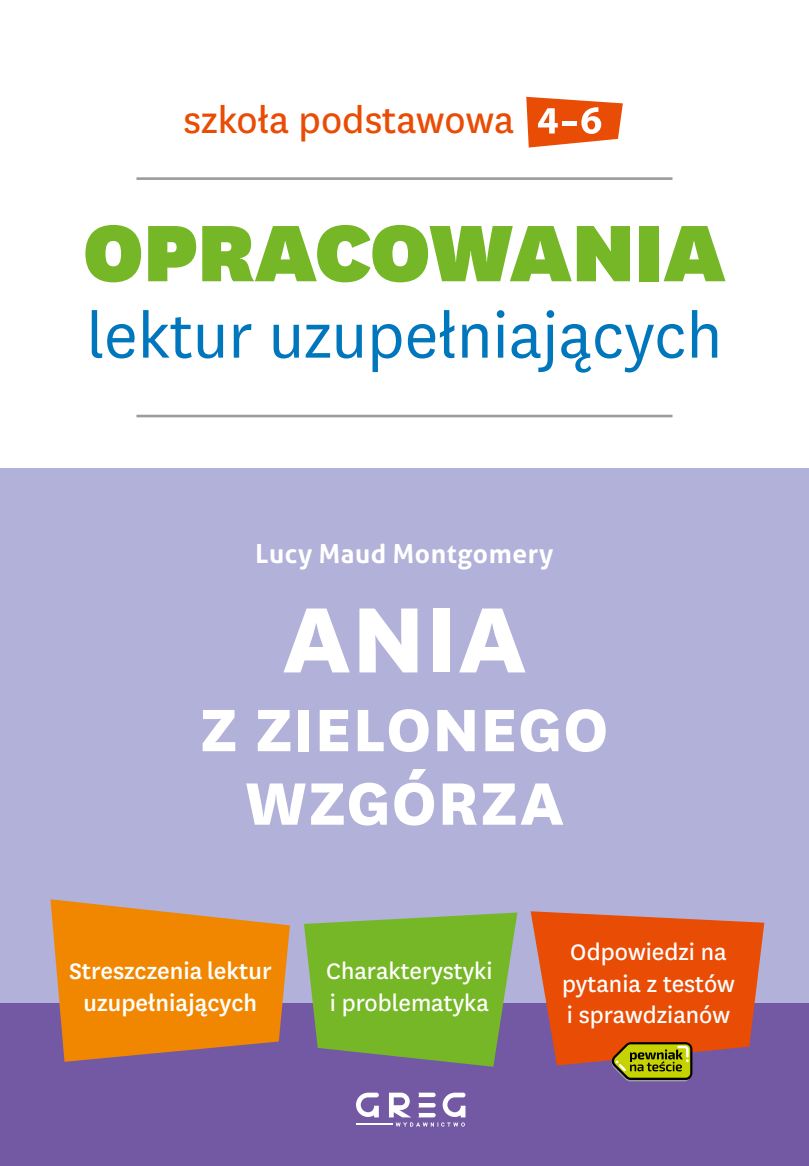
<style>
.page{position:relative;width:809px;height:1166px;background:#fff}
.page>*{position:absolute;margin:0;border:0;box-sizing:border-box;transform-origin:0 0}
.t1{font:800 108.5px "National";color:#fff}
.t2{font:900 93.8px "National";color:#75b726}
.t3{font:71.23px "National";color:#0077bd}
.t4{font:800 70px/73.5px "National";letter-spacing:.01em;color:#fff;text-align:center}
.t5{font:42px "National";color:#e94c05}
.t6{font:26.25px/31.5px "National";color:#fff;text-align:center}
.t7{font:500 26.25px/31.5px "National";color:#fff;text-align:center}
.t8{font:700 26.25px "Aller";letter-spacing:.025em;color:#fff}
</style>
<div class="page">
<div style="left:0;top:469px;width:809px;height:697px;background:#b1b1d9"></div>
<div style="left:0;top:1003px;width:809px;height:163px;background:#7359a3"></div>
<svg style="left:356px;top:1092px;width:23px;height:25px"></svg>
<svg style="left:389px;top:1092px;width:76px;height:34px"></svg>
<hr style="left:356px;top:1123px;width:36px;height:2px;background:#fff">
<svg style="left:304px;top:912px;width:213px;height:155px"></svg>
<svg style="left:50px;top:899px;width:240px;height:163px;fill:#f18700"></svg>
<svg style="left:530px;top:911px;width:234px;height:170px"></svg>
<svg style="left:526px;top:97px;width:97px;height:51px"></svg>
<hr style="left:136px;top:177px;width:536px;height:3px;background:#9c9c9d">
<hr style="left:136px;top:415px;width:536px;height:2px;background:#9c9c9d">
<h3 class="t5" style="left:184px;top:92px;width:332px">szkoła podstawowa</h3>
<h2 class="t2" style="left:83px;top:187px;width:644px">OPRACOWANIA</h2>
<h3 class="t3" style="left:87px;top:289px;width:637px">lektur uzupełniających</h3>
<p class="t8" style="left:255px;top:538px;width:299px">Lucy Maud Montgomery</p>
<h1 class="t1" style="left:282px;top:561px;width:246px">ANIA</h1>
<h3 class="t4" style="left:200px;top:687px;width:409px">Z ZIELONEGO<br>WZGÓRZA</h3>
<p class="t7" style="left:69px;top:954px;width:204px">Streszczenia lektur uzupełniających</p>
<p class="t6" style="left:326px;top:954px;width:168px;text-align:left">Charakterystyki i problematyka</p>
<p class="t6" style="left:562px;top:935px;width:174px">Odpowiedzi na pytania z testów i sprawdzianów</p>
</div>
